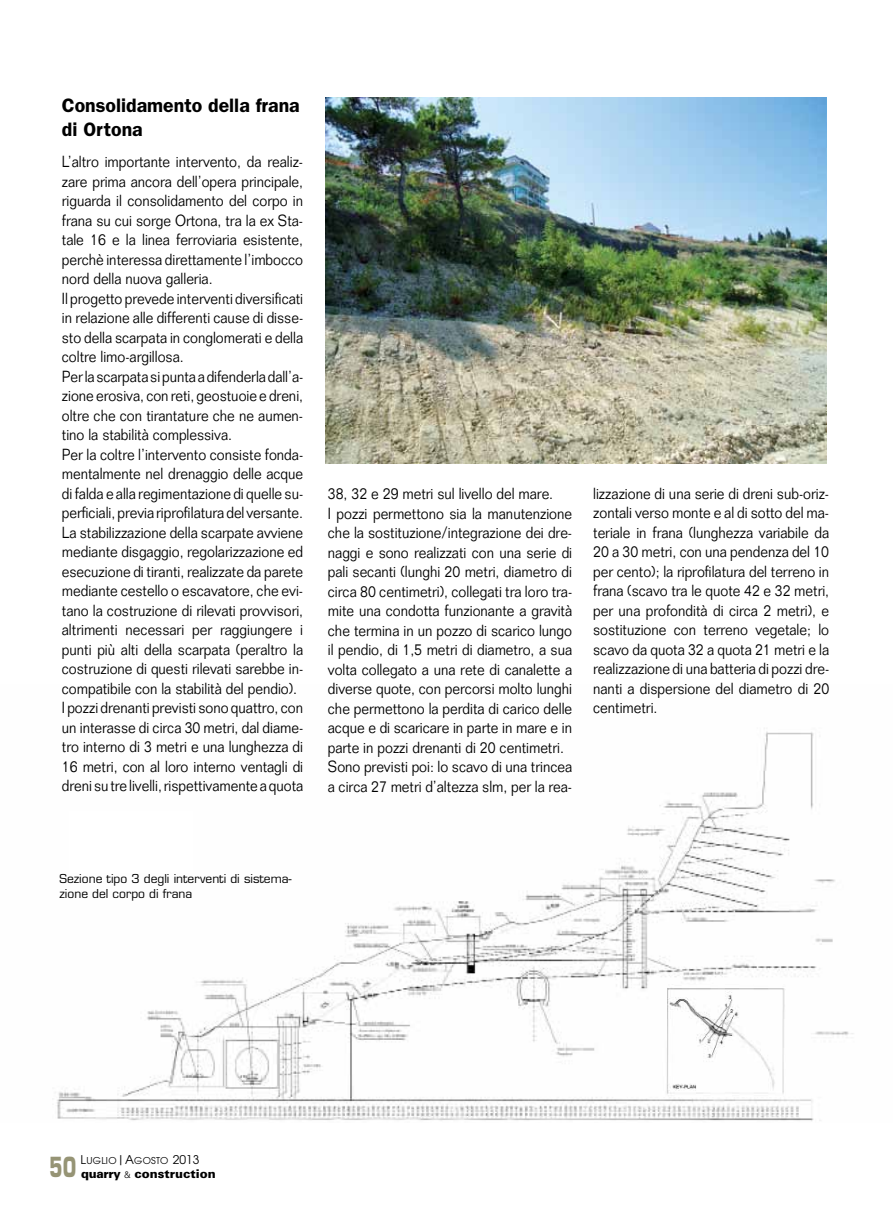
<style>
.page{position:relative;width:893px;height:1212px;background:#fff}
.page>*{position:absolute;margin:0;border:0;box-sizing:border-box;transform-origin:0 0}
.t1{font:700 27px "Eurostile";color:#969475;scale:.7 1}
.t2{font:600 19.5px/23.4px "Franklin Gothic";color:#000}
.t3{font:300 15.75px/19.5px "Folio";color:#000;scale:.9 1}
.t4{font:12px/14.4px "Eurostile";color:#000}
.t5{font:900 12px "Univers";color:#000}
.t6{font:9.45px "Avant Garde";letter-spacing:.03em;color:#000}
.s1{font-size:12px}
.s2{font-weight:300;font-size:9px}
</style>
<div class="page">
<img style="left:57px;top:732px;width:797px;height:389px">
<img style="left:662px;top:985px;width:124px;height:112px">
<div style="left:70px;top:811px;width:123px;height:61px;background:#fff"></div>
<img style="left:325px;top:98px;width:502px;height:365px">
<p class="t2" style="left:62px;top:94px;width:239px">Consolidamento della frana di Ortona</p>
<p class="t3" style="left:62px;top:152px;width:270px">L’altro importante intervento, da realiz&shy;zare prima ancora dell’opera principale, riguarda il consolidamento del corpo in frana su cui sorge Ortona, tra la ex Sta&shy;tale 16 e la linea ferroviaria esistente, perchè interessa direttamente l’imbocco nord della nuova galleria.<br>Il progetto prevede interventi diversificati in relazione alle differenti cause di disse&shy;sto della scarpata in conglomerati e della coltre limo-argillosa.<br>Per la scarpata si punta a difenderla dall’a&shy;zione erosiva, con reti, geostuoie e dreni, oltre che con tirantature che ne aumen&shy;tino la stabilità complessiva.<br>Per la coltre l’intervento consiste fonda&shy;mentalmente nel drenaggio delle acque di falda e alla regimentazione di quelle su&shy;perficiali, previa riprofilatura del versante.<br>La stabilizzazione della scarpate avviene mediante disgaggio, regolarizzazione ed esecuzione di tiranti, realizzate da parete mediante cestello o escavatore, che evi&shy;tano la costruzione di rilevati provvisori, altrimenti necessari per raggiungere i punti più alti della scarpata (peraltro la costruzione di questi rilevati sarebbe in&shy;compatibile con la stabilità del pendio).<br>I pozzi drenanti previsti sono quattro, con un interasse di circa 30 metri, dal diame&shy;tro interno di 3 metri e una lunghezza di 16 metri, con al loro interno ventagli di dreni su tre livelli, rispettivamente a quota</p>
<p class="t3" style="left:328px;top:484px;width:273px">38, 32 e 29 metri sul livello del mare.<br>I pozzi permettono sia la manutenzione che la sostituzione/integrazione dei dre&shy;naggi e sono realizzati con una serie di pali secanti (lunghi 20 metri, diametro di circa 80 centimetri), collegati tra loro tra&shy;mite una condotta funzionante a gravità che termina in un pozzo di scarico lungo il pendio, di 1,5 metri di diametro, a sua volta collegato a una rete di canalette a diverse quote, con percorsi molto lunghi che permettono la perdita di carico delle acque e di scaricare in parte in mare e in parte in pozzi drenanti di 20 centimetri.<br>Sono previsti poi: lo scavo di una trincea a circa 27 metri d’altezza slm, per la rea-</p>
<p class="t3" style="left:593px;top:483px;width:264px;text-align:justify">lizzazione di una serie di dreni sub-oriz&shy;zontali verso monte e al di sotto del ma&shy;teriale in frana (lunghezza variabile da 20 a 30 metri, con una pendenza del 10 per cento); la riprofilatura del terreno in frana (scavo tra le quote 42 e 32 metri, per una profondità di circa 2 metri), e sostituzione con terreno vegetale; lo scavo da quota 32 a quota 21 metri e la realizzazione di una batteria di pozzi dre&shy;nanti a dispersione del diametro di 20 centimetri.</p>
<p class="t4" style="left:60px;top:872px;width:234px">Sezione tipo 3 degli interventi di sistema&shy;zione del corpo di frana</p>
<p class="t6" style="left:81px;top:1155px;width:120px"><span class="s1">L</span>UGLIO<span class="s1">|A</span>GOSTO <span class="s1">2013</span></p>
<h1 class="t1" style="left:49px;top:1150px;width:40px">50</h1>
<p class="t5" style="left:81px;top:1166px;width:136px">quarry <span class="s2">&amp;</span> construction</p>
</div>
